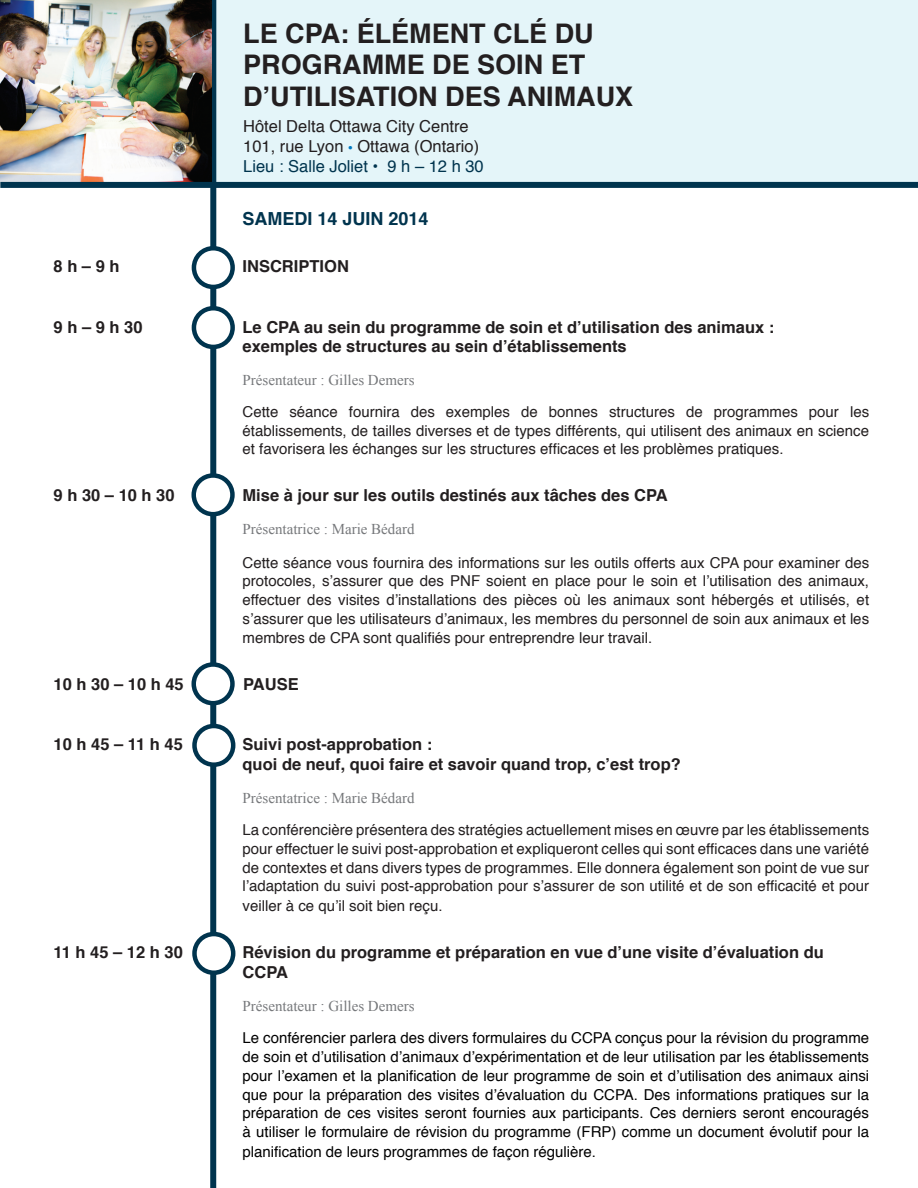
<style>
.page{position:relative;width:918px;height:1188px;background:#fff}
.page>*{position:absolute;margin:0;border:0;box-sizing:border-box;transform-origin:0 0}
.t1{font:700 27px "Helvetica";color:#231f20}
.DATE{font:700 18px "Helvetica";color:#00344e}
.session_time{font:700 16.5px/19.8px "Helvetica";color:#231f20}
.t2{font:16.5px "Helvetica";color:#231f20}
.t3{font:16.5px "Helvetica";color:#00344e}
.session_time-2{font:15px/18.8px "Helvetica";color:#231f20;text-align:justify}
.session_time-3{font:15px/18.9px "Helvetica";color:#000;text-align:justify}
.locations{font:15px/18.8px "Helvetica";color:#231f20;text-align:justify}
.session_time-4{font:15px "Times New Roman";color:#76787b}
.locations-2{font:15px "Times New Roman";color:#76787b}
.s1{font-family:"Myriad Pro";color:#0079c2}
</style>
<div class="page">
<div style="left:216px;top:1px;width:701px;height:181px;background:#e4f5f9"></div>
<div style="left:215px;top:0;width:703px;height:183px;border:2px solid #e4f5f9"></div>
<div style="left:210px;top:0;width:6px;height:1188px;background:#00344e"></div>
<img style="left:0;top:0;width:212px;height:182px">
<div style="left:0;top:182px;width:918px;height:6px;background:#00344e"></div>
<svg style="left:194px;top:248px;width:39px;height:39px"></svg>
<div style="left:192px;top:246px;width:43px;height:43px;border:4px solid #00344e;border-radius:50%"></div>
<svg style="left:194px;top:308px;width:39px;height:39px"></svg>
<div style="left:192px;top:306px;width:43px;height:43px;border:4px solid #00344e;border-radius:50%"></div>
<svg style="left:194px;top:475px;width:38px;height:39px"></svg>
<div style="left:191px;top:473px;width:44px;height:43px;border:4px solid #00344e;border-radius:50%"></div>
<svg style="left:194px;top:664px;width:38px;height:39px"></svg>
<div style="left:191px;top:662px;width:44px;height:43px;border:4px solid #00344e;border-radius:50%"></div>
<svg style="left:194px;top:726px;width:39px;height:39px"></svg>
<div style="left:192px;top:724px;width:43px;height:43px;border:4px solid #00344e;border-radius:50%"></div>
<svg style="left:194px;top:934px;width:39px;height:39px"></svg>
<div style="left:192px;top:932px;width:43px;height:43px;border:4px solid #00344e;border-radius:50%"></div>
<p class="t1" style="left:243px;top:11px;width:352px">LE CPA: ÉLÉMENT CLÉ DU</p>
<p class="t1" style="left:243px;top:43px;width:344px">PROGRAMME DE SOIN ET</p>
<p class="t1" style="left:243px;top:74px;width:392px">D’UTILISATION DES ANIMAUX</p>
<p class="t2" style="left:243px;top:114px;width:227px">Hôtel Delta Ottawa City Centre</p>
<p class="t2" style="left:243px;top:134px;width:238px">101, rue Lyon <span class="s1">•</span> Ottawa (Ontario)</p>
<p class="t3" style="left:243px;top:153px;width:242px">Lieu : Salle Joliet • 9 h – 12 h 30</p>
<p class="DATE" style="left:243px;top:205px;width:188px">SAMEDI 14 JUIN 2014</p>
<p class="session_time" style="left:54px;top:257px;width:68px">8 h – 9 h</p>
<p class="session_time" style="left:243px;top:257px;width:108px">INSCRIPTION</p>
<p class="session_time" style="left:54px;top:317px;width:90px">9 h – 9 h 30</p>
<p class="session_time" style="left:243px;top:317px;width:533px">Le CPA au sein du programme de soin et d’utilisation des animaux : exemples de structures au sein d’établissements</p>
<p class="locations-2" style="left:243px;top:369px;width:174px">Présentateur : Gilles Demers</p>
<p class="locations" style="left:243px;top:403px;width:628px">Cette séance fournira des exemples de bonnes structures de programmes pour les établissements, de tailles diverses et de types différents, qui utilisent des animaux en science et favorisera les échanges sur les structures efficaces et les problèmes pratiques.</p>
<p class="session_time" style="left:54px;top:486px;width:123px">9 h 30 – 10 h 30</p>
<p class="session_time" style="left:243px;top:486px;width:427px">Mise à jour sur les outils destinés aux tâches des CPA</p>
<p class="session_time-4" style="left:243px;top:519px;width:174px">Présentatrice : Marie Bédard</p>
<p class="session_time-2" style="left:243px;top:554px;width:628px">Cette séance vous fournira des informations sur les outils offerts aux CPA pour examiner des protocoles, s’assurer que des PNF soient en place pour le soin et l’utilisation des animaux, effectuer des visites d’installations des pièces où les animaux sont hébergés et utilisés, et s’assurer que les utilisateurs d’animaux, les membres du personnel de soin aux animaux et les membres de CPA sont qualifiés pour entreprendre leur travail.</p>
<p class="session_time" style="left:54px;top:674px;width:132px">10 h 30 – 10 h 45</p>
<p class="session_time" style="left:243px;top:674px;width:57px">PAUSE</p>
<p class="session_time" style="left:54px;top:734px;width:131px">10 h 45 – 11 h 45</p>
<p class="session_time" style="left:243px;top:734px;width:191px">Suivi post-approbation :</p>
<p class="session_time" style="left:243px;top:754px;width:440px">quoi de neuf, quoi faire et savoir quand trop, c’est trop?</p>
<p class="session_time-4" style="left:243px;top:788px;width:174px">Présentatrice : Marie Bédard</p>
<p class="session_time-2" style="left:243px;top:821px;width:628px">La conférencière présentera des stratégies actuellement mises en œuvre par les établissements pour effectuer le suivi post-approbation et expliqueront celles qui sont efficaces dans une variété de contextes et dans divers types de programmes. Elle donnera également son point de vue sur l’adaptation du suivi post-approbation pour s’assurer de son utilité et de son efficacité et pour veiller à ce qu’il soit bien reçu.</p>
<p class="session_time" style="left:54px;top:943px;width:131px">11 h 45 – 12 h 30</p>
<p class="session_time" style="left:243px;top:943px;width:583px">Révision du programme et préparation en vue d’une visite d’évaluation du<br>CCPA</p>
<p class="session_time-4" style="left:243px;top:996px;width:174px">Présentateur : Gilles Demers</p>
<p class="session_time-3" style="left:243px;top:1029px;width:628px">Le conférencier parlera des divers formulaires du CCPA conçus pour la révision du programme de soin et d’utilisation d’animaux d’expérimentation et de leur utilisation par les établissements pour l’examen et la planification de leur programme de soin et d’utilisation des animaux ainsi que pour la préparation des visites d’évaluation du CCPA. Des informations pratiques sur la préparation de ces visites seront fournies aux participants. Ces derniers seront encouragés à utiliser le formulaire de révision du programme (FRP) comme un document évolutif pour la planification de leurs programmes de façon régulière.</p>
</div>
